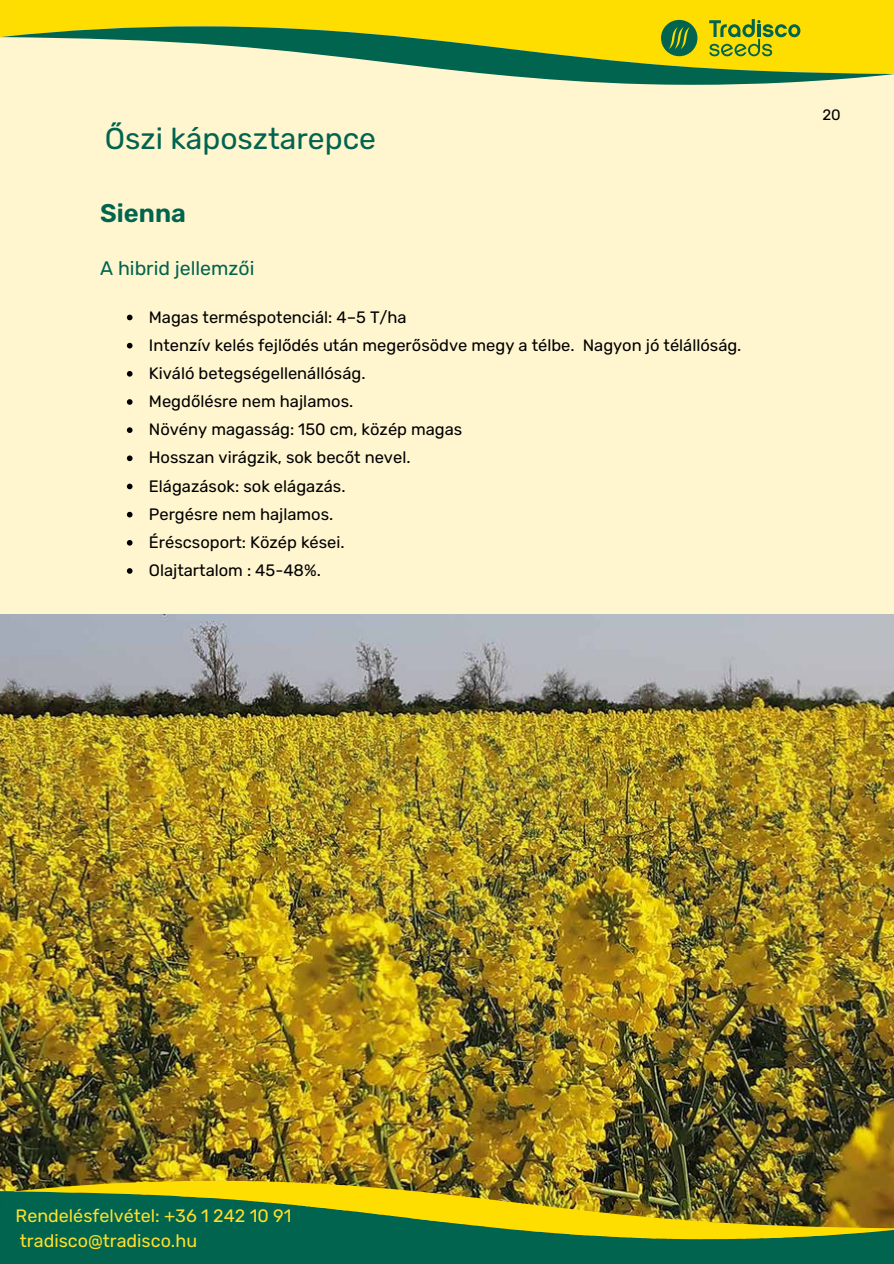
<style>
.page{position:relative;width:894px;height:1264px;background:#fff}
.page>*{position:absolute;margin:0;border:0;box-sizing:border-box;transform-origin:0 0}
.t1{font:30px "Rubik";color:#00644f}
.t2{font:600 25.5px "Rubik";color:#00644f}
.t3{font:19.5px "Rubik";color:#00644f}
.t4{font:17.85px/24.8px "Rubik";color:#ffdf2b}
.t5{font:16.5px/28.2px "Rubik";color:#000}
.t6{font:15px "Rubik";color:#000}
</style>
<div class="page">
<div style="left:0;top:0;width:893px;height:1263px;background:#fff6d0"></div>
<img style="left:0;top:614px;width:893px;height:577px">
<svg style="left:127px;top:315px;width:5px;height:5px"></svg>
<svg style="left:127px;top:343px;width:5px;height:5px"></svg>
<svg style="left:127px;top:371px;width:5px;height:5px"></svg>
<svg style="left:127px;top:399px;width:5px;height:6px"></svg>
<svg style="left:127px;top:427px;width:5px;height:6px"></svg>
<svg style="left:127px;top:455px;width:5px;height:6px"></svg>
<svg style="left:127px;top:483px;width:5px;height:6px"></svg>
<svg style="left:127px;top:512px;width:5px;height:5px"></svg>
<svg style="left:127px;top:540px;width:5px;height:5px"></svg>
<svg style="left:127px;top:568px;width:5px;height:5px"></svg>
<div style="left:0;top:0;width:893px;height:26px;background:#fedd00"></div>
<svg style="left:0;top:26px;width:893px;height:59px"></svg>
<svg style="left:660px;top:20px;width:37px;height:36px"></svg>
<svg style="left:709px;top:19px;width:91px;height:37px;background:#b3b917"></svg>
<div style="left:0;top:1191px;width:893px;height:72px;background:#00644f"></div>
<img style="left:13px;top:1180px;width:880px;height:59px">
<h1 class="t1" style="left:105px;top:121px;width:273px">Őszi káposztarepce</h1>
<h2 class="t2" style="left:100px;top:198px;width:87px">Sienna</h2>
<p class="t3" style="left:100px;top:257px;width:156px">A hibrid jellemzői</p>
<p class="t5" style="left:149px;top:303px;width:594px">Magas terméspotenciál: 4–5 T/ha<br>Intenzív kelés fejlődés után megerősödve megy a télbe. Nagyon jó télállóság.<br>Kiváló betegségellenállóság.<br>Megdőlésre nem hajlamos.<br>Növény magasság: 150 cm, közép magas<br>Hosszan virágzik, sok becőt nevel.<br>Elágazások: sok elágazás.<br>Pergésre nem hajlamos.<br>Éréscsoport: Közép kései.<br>Olajtartalom : 45-48%.</p>
<p class="t6" style="left:822px;top:106px;width:20px">20</p>
<p class="t4" style="left:16px;top:1203px;width:277px">Rendelésfelvétel: +36 1 242 10 91 tradisco@tradisco.hu</p>
</div>
